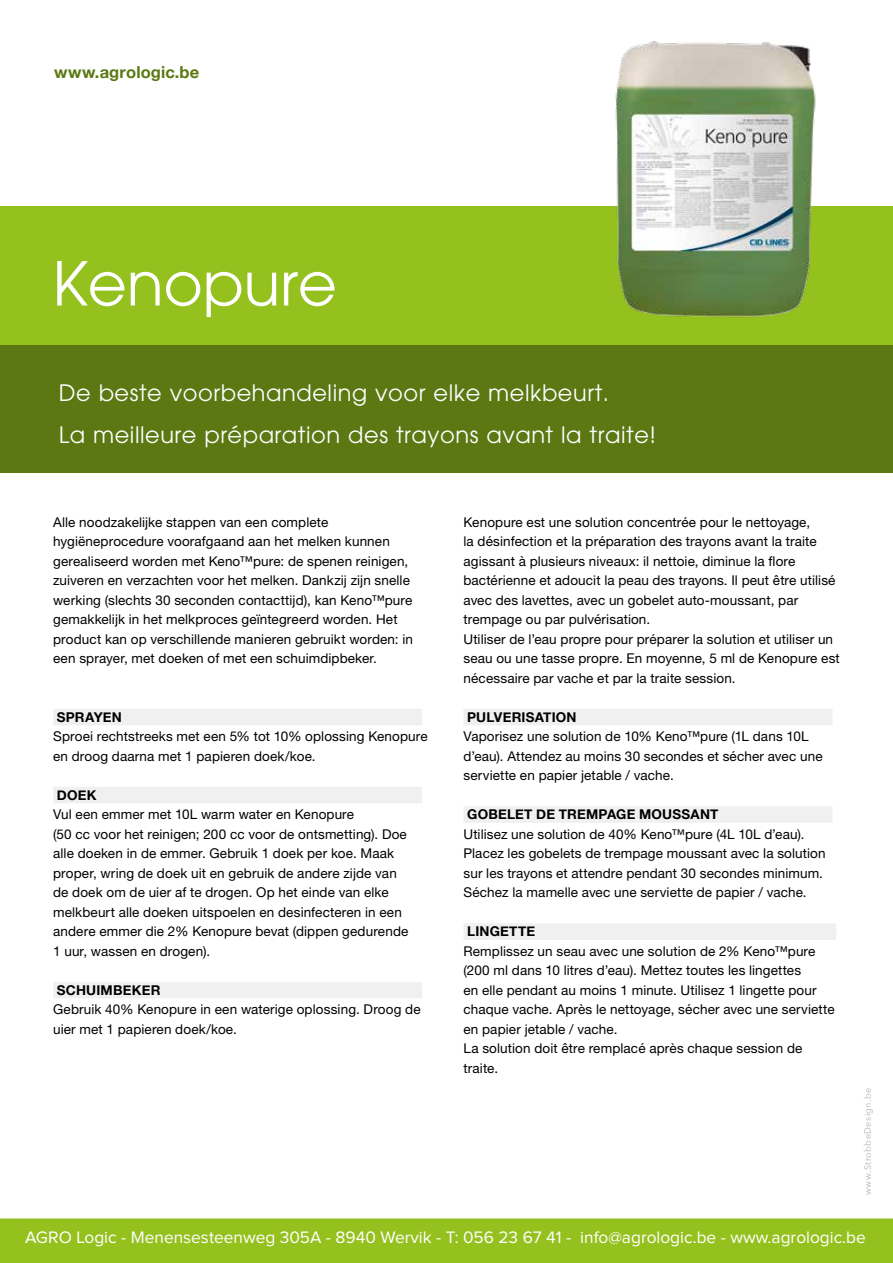
<style>
.page{position:relative;width:893px;height:1263px;background:#fff}
.page>*{position:absolute;margin:0;border:0;box-sizing:border-box;transform-origin:0 0}
.t1{font:60px "Avant Garde";color:#fff}
.t2{font:22.5px/42px "Avant Garde";letter-spacing:.025em;color:#fff}
.t3{font:17.25px "Proxima Nova";color:#fff}
.t4{font:700 16.5px "Helvetica Neue";letter-spacing:.005em;color:#5b7813}
.t5{font:13.5px/19.5px "Helvetica Neue LT Std";letter-spacing:.01em;color:#000}
.t6{font:700 13.5px "Helvetica Neue";letter-spacing:.015em;color:#000}
.t7{font:9px "Avenir Next";letter-spacing:.055em;color:#b3b2b2}
</style>
<div class="page">
<div style="left:0;top:1218px;width:893px;height:45px;background:#95c11f"></div>
<div style="left:0;top:206px;width:893px;height:212px;background:#95c11f"></div>
<div style="left:0;top:345px;width:893px;height:127px;background:#5b7813"></div>
<div style="left:53px;top:709px;width:369px;height:16px;background:#f0f0f0"></div>
<div style="left:53px;top:787px;width:369px;height:16px;background:#f0f0f0"></div>
<div style="left:53px;top:982px;width:369px;height:16px;background:#f0f0f0"></div>
<div style="left:463px;top:709px;width:369px;height:16px;background:#f0f0f0"></div>
<div style="left:463px;top:806px;width:369px;height:17px;background:#f0f0f0"></div>
<div style="left:463px;top:923px;width:373px;height:17px;background:#f0f0f0"></div>
<img style="left:615px;top:41px;width:201px;height:277px">
<p class="t4" style="left:54px;top:57px;width:147px">www.agrologic.be</p>
<h1 class="t1" style="left:52px;top:248px;width:286px">Kenopure</h1>
<h2 class="t2" style="left:59px;top:372px;width:599px">De beste voorbehandeling voor elke melkbeurt.<br>La meilleure préparation des trayons avant la traite!</h2>
<p class="t5" style="left:53px;top:512px;width:361px">Alle noodzakelijke stappen van een complete hygiëneprocedure voorafgaand aan het melken kunnen gerealiseerd worden met Keno™pure: de spenen reinigen, zuiveren en verzachten voor het melken. Dankzij zijn snelle werking (slechts 30 seconden contacttijd), kan Keno™pure gemakkelijk in het melkproces geïntegreerd worden. Het product kan op verschillende manieren gebruikt worden: in een sprayer, met doeken of met een schuimdipbeker.</p>
<p class="t6" style="left:57px;top:704px;width:67px">SPRAYEN</p>
<p class="t5" style="left:53px;top:726px;width:376px">Sproei rechtstreeks met een 5% tot 10% oplossing Kenopure en droog daarna met 1 papieren doek/koe.</p>
<p class="t6" style="left:57px;top:782px;width:41px">DOEK</p>
<p class="t5" style="left:53px;top:804px;width:357px">Vul een emmer met 10L warm water en Kenopure<br>(50 cc voor het reinigen; 200 cc voor de ontsmetting). Doe alle doeken in de emmer. Gebruik 1 doek per koe. Maak proper, wring de doek uit en gebruik de andere zijde van de doek om de uier af te drogen. Op het einde van elke melkbeurt alle doeken uitspoelen en desinfecteren in een andere emmer die 2% Kenopure bevat (dippen gedurende 1 uur, wassen en drogen).</p>
<p class="t6" style="left:57px;top:977px;width:105px">SCHUIMBEKER</p>
<p class="t5" style="left:53px;top:999px;width:369px">Gebruik 40% Kenopure in een waterige oplossing. Droog de uier met 1 papieren doek/koe.</p>
<p class="t5" style="left:463px;top:512px;width:378px">Kenopure est une solution concentrée pour le nettoyage,<br>la désinfection et la préparation des trayons avant la traite agissant à plusieurs niveaux: il nettoie, diminue la flore bactérienne et adoucit la peau des trayons. Il peut être utilisé avec des lavettes, avec un gobelet auto-moussant, par trempage ou par pulvérisation.<br>Utiliser de l’eau propre pour préparer la solution et utiliser un seau ou une tasse propre. En moyenne, 5 ml de Kenopure est nécessaire par vache et par la traite session.</p>
<p class="t6" style="left:467px;top:704px;width:111px">PULVERISATION</p>
<p class="t5" style="left:463px;top:726px;width:361px">Vaporisez une solution de 10% Keno™pure (1L dans 10L d’eau). Attendez au moins 30 secondes et sécher avec une serviette en papier jetable / vache.</p>
<p class="t6" style="left:467px;top:802px;width:253px">GOBELET DE TREMPAGE MOUSSANT</p>
<p class="t5" style="left:463px;top:824px;width:364px">Utilisez une solution de 40% Keno™pure (4L 10L d’eau).<br>Placez les gobelets de trempage moussant avec la solution sur les trayons et attendre pendant 30 secondes minimum.<br>Séchez la mamelle avec une serviette de papier / vache.</p>
<p class="t6" style="left:467px;top:919px;width:69px">LINGETTE</p>
<p class="t5" style="left:463px;top:941px;width:373px">Remplissez un seau avec une solution de 2% Keno™pure (200 ml dans 10 litres d’eau). Mettez toutes les lingettes<br>en elle pendant au moins 1 minute. Utilisez 1 lingette pour chaque vache. Après le nettoyage, sécher avec une serviette en papier jetable / vache.<br>La solution doit être remplacé après chaque session de traite.</p>
<p class="t7" style="left:862px;top:1195px;width:109px;rotate:-90deg">www.StrobbeDesign.be</p>
<p class="t3" style="left:25px;top:1228px;width:842px">AGRO Logic - Menensesteenweg 305A - 8940 Wervik - T: 056 23 67 41 - info@agrologic.be - www.agrologic.be</p>
</div>
